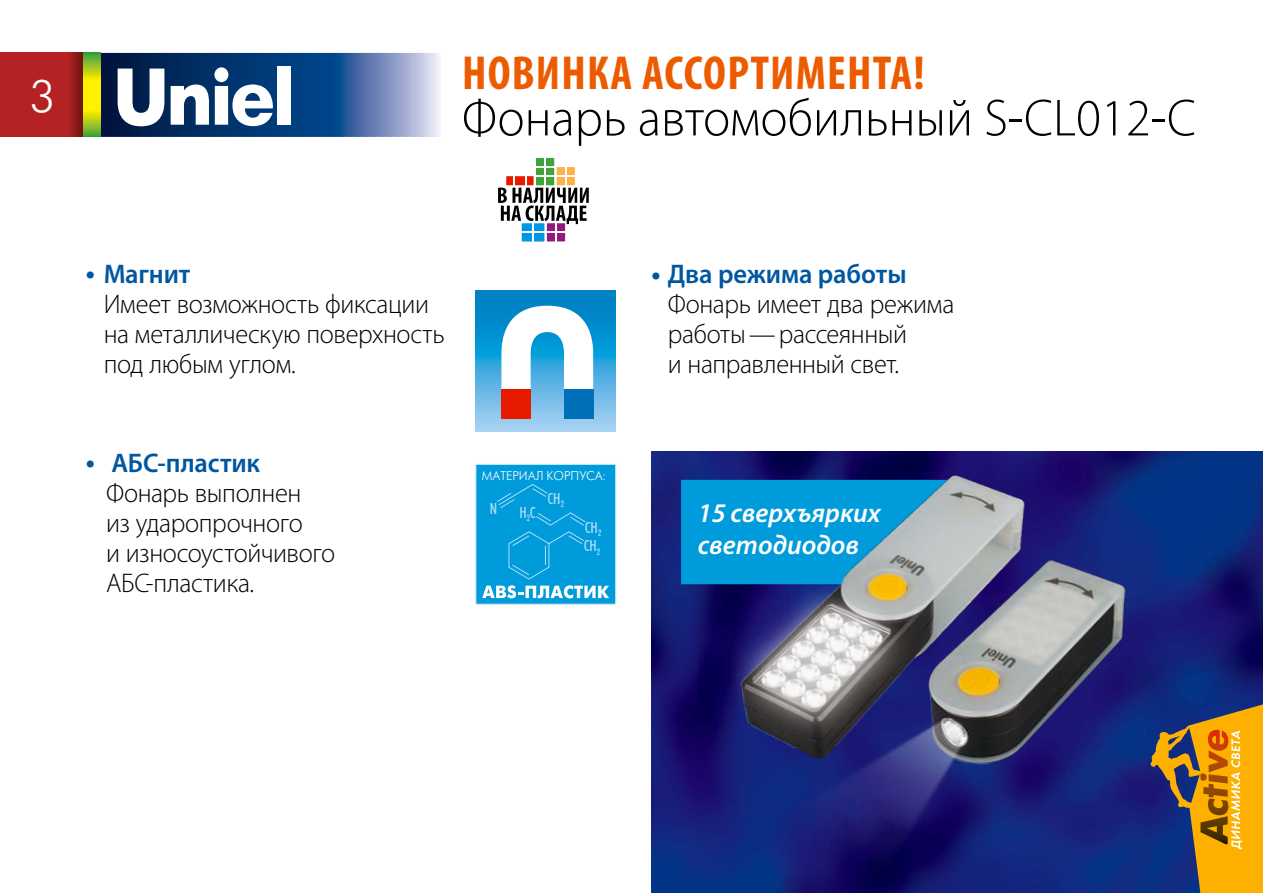
<style>
.page{position:relative;width:1263px;height:893px;background:#fff}
.page>*{position:absolute;margin:0;border:0;box-sizing:border-box;transform-origin:0 0}
.t1{font:300 52.5px "Myriad Pro";color:#000}
.t2{font:700 condensed 48px "Myriad Pro";letter-spacing:.025em;color:#ed5b00}
.t3{font:45px "Futuris Light C";color:#fff}
.t4{font:300 27px/30px "Myriad Pro";letter-spacing:-.015em;color:#000}
.t5{font:italic 600 27px/32.4px "Myriad Pro";color:#fff}
.t6{font:600 27px "Myriad Pro";letter-spacing:-.005em;color:#0057a1}
.t7{font:700 27px "Myriad Pro";color:#0057a1}
.t8{font:16.8px "Futura Condensed Plain";color:#aaddf9}
.t9{font:12.6px "Futuris Light C";color:#fff}
.s1{font-weight:700;color:#0057a1}
.s2{font-weight:600;color:#0057a1}
</style>
<div class="page">
<img style="left:651px;top:452px;width:612px;height:441px">
<svg style="left:101px;top:53px;width:339px;height:84px;background:#3c6194"></svg>
<svg style="left:118px;top:69px;width:46px;height:57px"></svg>
<svg style="left:171px;top:67px;width:102px;height:59px"></svg>
<div style="left:277px;top:66px;width:13px;height:59px;background:#fff"></div>
<svg style="left:0;top:53px;width:84px;height:84px;background:#ae2221"></svg>
<svg style="left:84px;top:53px;width:17px;height:84px"></svg>
<svg style="left:1151px;top:704px;width:112px;height:189px;background:#9e7834"></svg>
<div style="left:475px;top:464px;width:141px;height:141px;background:#009bda;border:1px solid #c6e8fb"></div>
<svg style="left:482px;top:484px;width:127px;height:114px"></svg>
<svg style="left:475px;top:290px;width:141px;height:141px;background:#3ba3da"></svg>
<svg style="left:501px;top:306px;width:92px;height:113px"></svg>
<div style="left:564px;top:389px;width:29px;height:30px;background:#0070b8"></div>
<div style="left:501px;top:389px;width:30px;height:30px;background:#e71a00"></div>
<img style="left:782px;top:545px;width:369px;height:348px">
<img style="left:651px;top:456px;width:468px;height:331px">
<div style="left:536px;top:158px;width:18px;height:27px;background:#3ca439"></div>
<hr style="left:544px;top:158px;width:2px;height:27px;background:#fff">
<svg style="left:522px;top:223px;width:22px;height:19px"></svg>
<svg style="left:498px;top:166px;width:91px;height:75px"></svg>
<h3 class="t3" style="left:30px;top:74px;width:26px">3</h3>
<h2 class="t2" style="left:462px;top:43px;width:464px">НОВИНКА АССОРТИМЕНТА!</h2>
<h1 class="t1" style="left:462px;top:89px;width:735px">Фонарь автомобильный S-CL012-C</h1>
<p class="t4" style="left:104px;top:260px;width:342px;text-indent:-18px"><span class="s1">•</span> <span class="s2">Магнит<br></span>Имеет возможность фиксации на металлическую поверхность под любым углом.</p>
<p class="t4" style="left:668px;top:260px;width:288px;text-indent:-16px"><span class="s1">•</span> <span class="s2">Два режима работы<br></span>Фонарь имеет два режима работы—рассеянный<br>и направленный свет.</p>
<p class="t7" style="left:86px;top:444px;width:11px">•</p>
<p class="t6" style="left:111px;top:446px;width:150px">АБС-пластик</p>
<p class="t4" style="left:106px;top:479px;width:231px">Фонарь выполнен<br>из ударопрочного<br>и износоустойчивого<br>АБС-пластика.</p>
<p class="t9" style="left:482px;top:469px;width:125px">МАТЕРИАЛ КОРПУСА:</p>
<p class="t8" style="left:490px;top:499px;width:8px">N</p>
<p class="t8" style="left:520px;top:502px;width:17px">H<sub>2</sub>C</p>
<p class="t8" style="left:548px;top:489px;width:18px">CH<sub>2</sub></p>
<p class="t8" style="left:585px;top:518px;width:18px">CH<sub>2</sub></p>
<p class="t8" style="left:584px;top:536px;width:18px">CH<sub>2</sub></p>
<p class="t5" style="left:698px;top:496px;width:184px">15 сверхъярких светодиодов</p>
</div>
